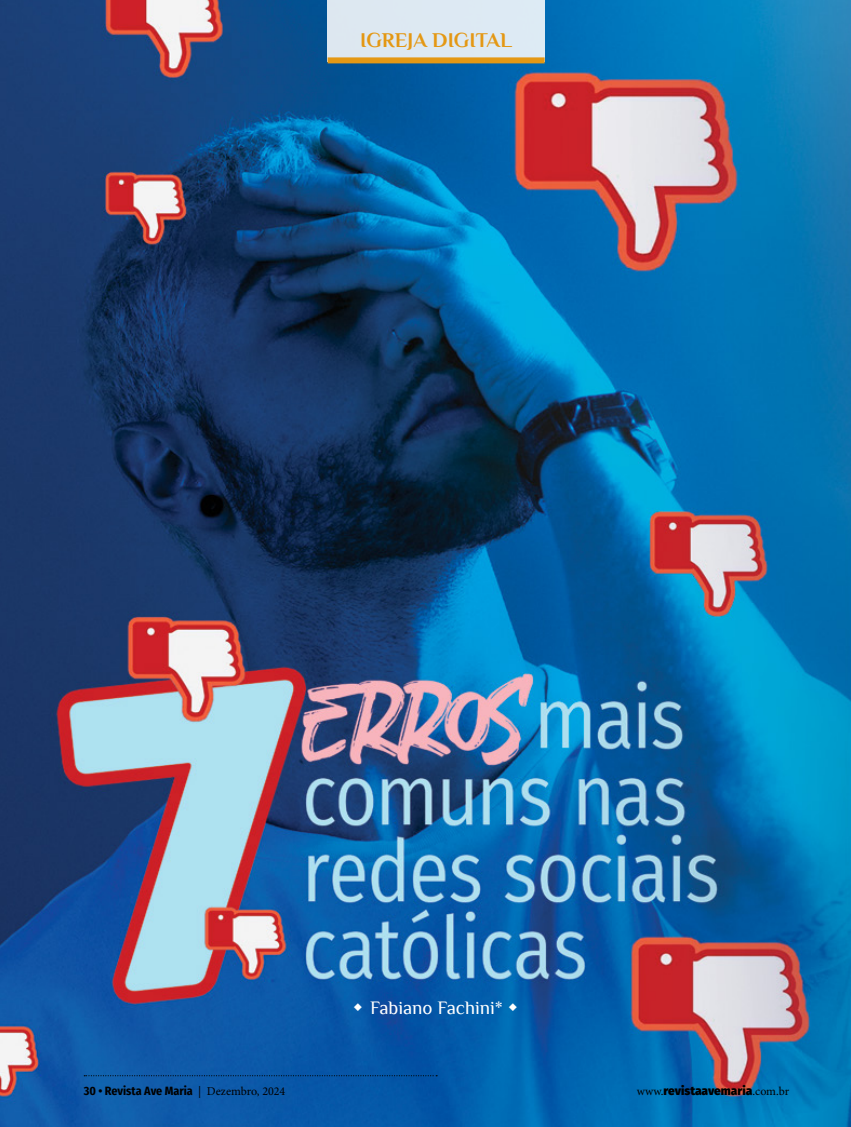
<style>
.page{position:relative;width:851px;height:1127px;background:#fff}
.page>*{position:absolute;margin:0;border:0;box-sizing:border-box;transform-origin:0 0}
.t1{font:700 21px "Philosopher";color:#e49814}
.t2{font:19.05px "Philosopher";color:#fff}
.t3{font:700 12px "Fira Sans Condensed";color:#000}
.t4{font:900 12px "Fira Sans";color:#000}
.s1{font-family:"Minion Pro";font-weight:400}
</style>
<div class="page">
<img style="left:0;top:0;width:850px;height:1127px">
<div style="left:327px;top:0;width:217px;height:62px;background:#dde9f3"></div>
<div style="left:327px;top:57px;width:217px;height:6px;background:#e49814"></div>
<svg style="left:84px;top:1075px;width:353px;height:1px"></svg>
<svg style="left:354px;top:1003px;width:8px;height:8px"></svg>
<svg style="left:509px;top:1003px;width:8px;height:8px"></svg>
<h1 class="t1" style="left:360px;top:29px;width:153px">IGREJA DIGITAL</h1>
<h2 class="t2" style="left:370px;top:998px;width:134px">Fabiano Fachini*</h2>
<p class="t3" style="left:84px;top:1081px;width:203px">30 • Revista Ave Maria <span class="s1">| Dezembro, 2024</span></p>
<p class="t4" style="left:636px;top:1080px;width:154px"><span class="s1">www.</span>revistaavemaria<span class="s1">.com.br</span></p>
</div>
